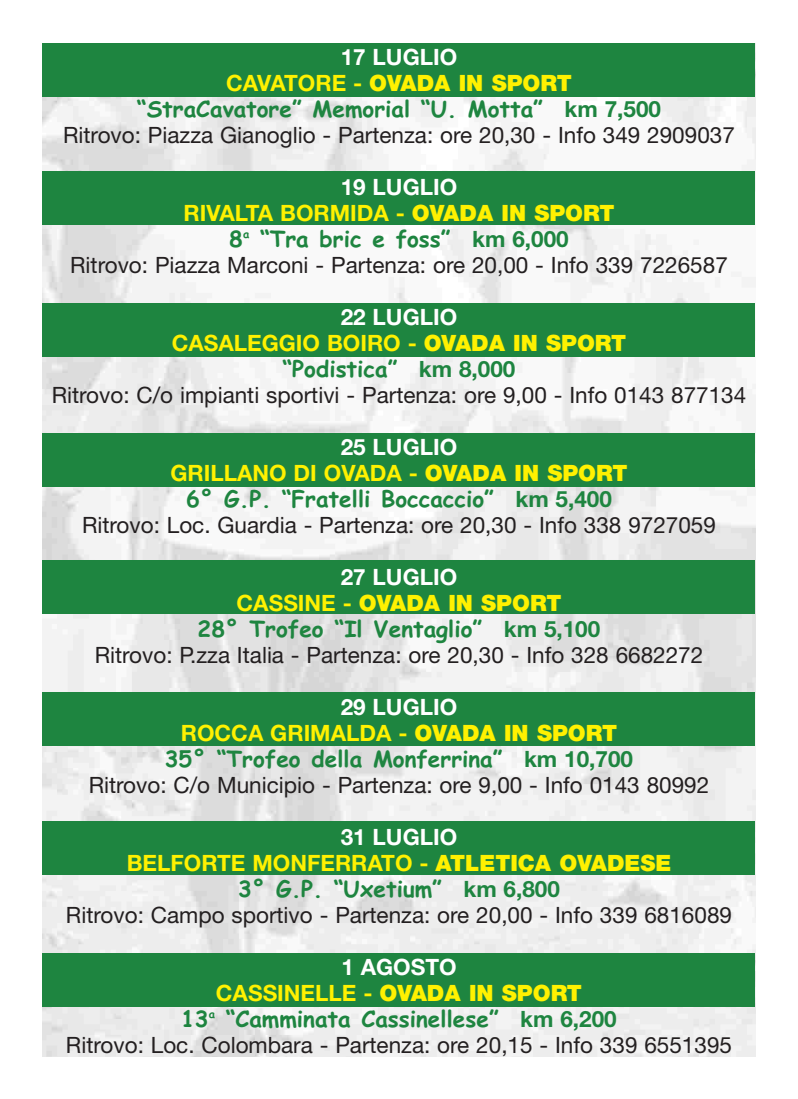
<style>
.page{position:relative;width:798px;height:1099px;background:#fff}
.page>*{position:absolute;margin:0;border:0;box-sizing:border-box;transform-origin:0 0}
.t1{font:22.5px "Helvetica Neue";color:#231f20}
.t2{font:700 22.5px "Comic Sans MS";color:#1e8540}
.t3{font:700 22.5px/26px "Helvetica Neue";color:#fff101;text-align:center}
.t4{font:900 22.5px/26px "Helvetica Neue";color:#fff101;text-align:center}
.s1{font-weight:700;color:#fff}
.s2{font-weight:700}
.s3{font-family:"Helvetica Neue"}
.s4{color:#fff}
.s5{font-weight:900}
</style>
<div class="page">
<img style="left:43px;top:97px;width:712px;height:959px">
<div style="left:43px;top:43px;width:712px;height:54px;background:#1e8540"></div>
<div style="left:43px;top:171px;width:712px;height:54px;background:#1e8540"></div>
<div style="left:43px;top:303px;width:712px;height:53px;background:#1e8540"></div>
<div style="left:43px;top:433px;width:712px;height:53px;background:#1e8540"></div>
<div style="left:43px;top:561px;width:712px;height:53px;background:#1e8540"></div>
<div style="left:43px;top:692px;width:712px;height:54px;background:#1e8540"></div>
<div style="left:43px;top:821px;width:712px;height:53px;background:#1e8540"></div>
<div style="left:43px;top:953px;width:712px;height:53px;background:#1e8540"></div>
<p class="t4" style="left:226px;top:46px;width:347px"><span class="s1">17 LUGLIO<br></span><span class="s2">CAVATORE -</span> OVADA IN SPORT</p>
<p class="t2" style="left:137px;top:99px;width:525px">“StraCavatore” Memorial “U. Motta” <span class="s3">km 7,500</span></p>
<p class="t1" style="left:63px;top:126px;width:673px">Ritrovo: Piazza Gianoglio - Partenza: ore 20,30 - Info 349 2909037</p>
<p class="t3" style="left:183px;top:176px;width:432px"><span class="s4">19 LUGLIO<br></span>RIVALTA BORMIDA - <span class="s5">OVADA IN SPORT</span></p>
<p class="t2" style="left:229px;top:229px;width:341px">8<sup>a</sup> “Tra bric e foss” <span class="s3">km 6,000</span></p>
<p class="t1" style="left:70px;top:256px;width:659px">Ritrovo: Piazza Marconi - Partenza: ore 20,00 - Info 339 7226587</p>
<p class="t3" style="left:172px;top:306px;width:456px"><span class="s4">22 LUGLIO<br></span>CASALEGGIO BOIRO - <span class="s5">OVADA IN SPORT</span></p>
<p class="t2" style="left:282px;top:359px;width:234px">“Podistica” <span class="s3">km 8,000</span></p>
<p class="t1" style="left:52px;top:386px;width:695px">Ritrovo: C/o impianti sportivi - Partenza: ore 9,00 - Info 0143 877134</p>
<p class="t3" style="left:170px;top:436px;width:458px"><span class="s4">25 LUGLIO<br></span>GRILLANO DI OVADA - <span class="s5">OVADA IN SPORT</span></p>
<p class="t2" style="left:186px;top:489px;width:427px">6° G.P. “Fratelli Boccaccio” <span class="s3">km 5,400</span></p>
<p class="t1" style="left:82px;top:516px;width:635px">Ritrovo: Loc. Guardia - Partenza: ore 20,30 - Info 338 9727059</p>
<p class="t4" style="left:236px;top:566px;width:326px"><span class="s1">27 LUGLIO<br></span><span class="s2">CASSINE -</span> OVADA IN SPORT</p>
<p class="t2" style="left:197px;top:619px;width:404px">28° Trofeo “Il Ventaglio” <span class="s3">km 5,100</span></p>
<p class="t1" style="left:95px;top:646px;width:610px">Ritrovo: P.zza Italia - Partenza: ore 20,30 - Info 328 6682272</p>
<p class="t3" style="left:181px;top:696px;width:437px"><span class="s4">29 LUGLIO<br></span>ROCCA GRIMALDA - <span class="s5">OVADA IN SPORT</span></p>
<p class="t2" style="left:165px;top:749px;width:469px">35° “Trofeo della Monferrina” <span class="s3">km 10,700</span></p>
<p class="t1" style="left:89px;top:776px;width:622px">Ritrovo: C/o Municipio - Partenza: ore 9,00 - Info 0143 80992</p>
<p class="t3" style="left:127px;top:826px;width:546px"><span class="s4">31 LUGLIO<br></span>BELFORTE MONFERRATO - <span class="s5">ATLETICA OVADESE</span></p>
<p class="t2" style="left:238px;top:879px;width:323px">3° G.P. “Uxetium” <span class="s3">km 6,800</span></p>
<p class="t1" style="left:66px;top:906px;width:667px">Ritrovo: Campo sportivo - Partenza: ore 20,00 - Info 339 6816089</p>
<p class="t4" style="left:216px;top:956px;width:367px"><span class="s1">1 AGOSTO<br></span><span class="s2">CASSINELLE -</span> OVADA IN SPORT</p>
<p class="t2" style="left:181px;top:1009px;width:437px">13<sup>a</sup> “Camminata Cassinellese” <span class="s3">km 6,200</span></p>
<p class="t1" style="left:66px;top:1036px;width:667px">Ritrovo: Loc. Colombara - Partenza: ore 20,15 - Info 339 6551395</p>
</div>
